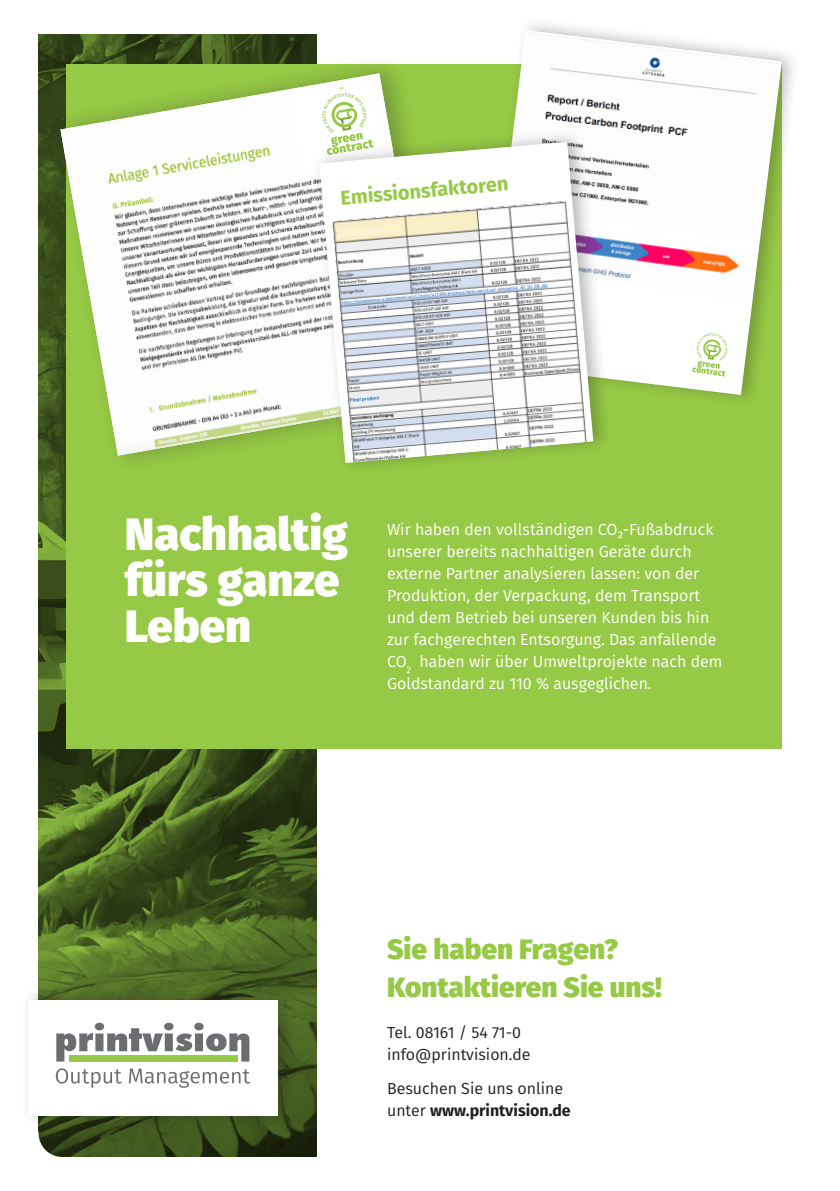
<style>
.page{position:relative;width:840px;height:1191px;background:#fff}
.page>*{position:absolute;margin:0;border:0;box-sizing:border-box;transform-origin:0 0}
.t1{font:800 45.4px/46px "Fira Sans";color:#fff}
.t2{font:800 28px/38px "Fira Sans";color:#96c945}
.t3{font:700 20px "Fira Sans";color:#96c945}
.t4{font:16px/22px "Fira Sans";color:#fff}
.t5{font:16px/22px "Fira Sans";color:#231f20}
.s1{font-weight:700}
</style>
<div class="page">
<svg style="left:39px;top:34px;width:278px;height:1123px;background:#41581e"></svg>
<svg style="left:38px;top:1128px;width:37px;height:29px"></svg>
<div style="left:21px;top:985px;width:276px;height:143px;background:#231f20;opacity:.3"></div>
<div style="left:28px;top:999px;width:249px;height:116px;background:#fff"></div>
<svg style="left:56px;top:1068px;width:66px;height:19px"></svg>
<svg style="left:129px;top:1068px;width:121px;height:19px"></svg>
<svg style="left:56px;top:1022px;width:193px;height:39px"></svg>
<div style="left:69px;top:1055px;width:168px;height:6px;background:#96c945"></div>
<div style="left:66px;top:64px;width:715px;height:684px;background:#96c945"></div>
<div style="left:477px;top:17px;width:323px;height:390px;background:#231f20;opacity:.3"></div>
<svg style="left:484px;top:30px;width:297px;height:365px;fill:#fff"></svg>
<img style="left:505px;top:32px;width:275px;height:208px">
<div style="left:51px;top:54px;width:413px;height:419px;background:#231f20;opacity:.3"></div>
<img style="left:60px;top:73px;width:376px;height:382px">
<img style="left:612px;top:215px;width:145px;height:87px">
<svg style="left:289px;top:84px;width:94px;height:86px;background:#f3f8eb"></svg>
<svg style="left:671px;top:325px;width:65px;height:59px;background:#f3f9eb"></svg>
<div style="left:312px;top:128px;width:300px;height:347px;background:#231f20;opacity:.3"></div>
<svg style="left:319px;top:142px;width:274px;height:321px;background:#e9eee0"></svg>
<img style="left:332px;top:201px;width:256px;height:261px">
<div style="left:611px;top:171px;width:22px;height:10px;background:#fff"></div>
<svg style="left:336px;top:223px;width:65px;height:15px"></svg>
<p class="t3" style="left:339px;top:181px;width:170px;rotate:-5deg">Emissionsfaktoren</p>
<h1 class="t1" style="left:125px;top:507px;width:225px">Nachhaltig fürs ganze<br>Leben</h1>
<p class="t4" style="left:387px;top:518px;width:336px">Wir haben den vollständigen CO₂-Fußabdruck unserer bereits nachhaltigen Geräte durch externe Partner analysieren lassen: von der Produktion, der Verpackung, dem Transport und dem Betrieb bei unseren Kunden bis hin zur fachgerechten Entsorgung. Das anfallende CO<sub>2</sub> haben wir über Umweltprojekte nach dem Goldstandard zu 110 % ausgeglichen.</p>
<h2 class="t2" style="left:387px;top:927px;width:276px">Sie haben Fragen?<br>Kontaktieren Sie uns!</h2>
<p class="t5" style="left:387px;top:1021px;width:145px">Tel. 08161 / 54 71-0 info@printvision.de</p>
<p class="t5" style="left:387px;top:1076px;width:185px">Besuchen Sie uns online unter <span class="s1">www.printvision.de</span></p>
</div>
